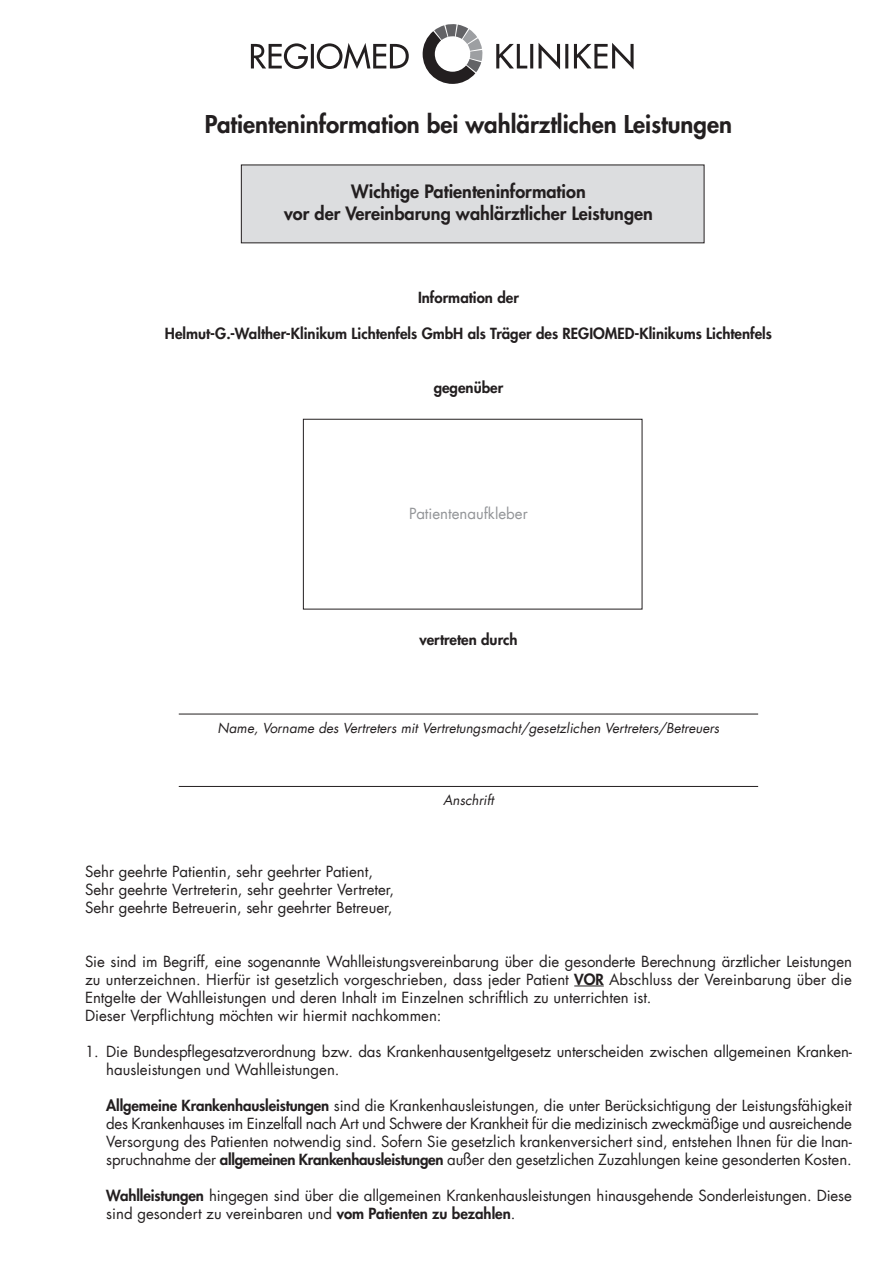
<style>
.page{position:relative;width:893px;height:1263px;background:#fff}
.page>*{position:absolute;margin:0;border:0;box-sizing:border-box;transform-origin:0 0}
.t1{font:800 24px "Futura Com";color:#231f20}
.t2{font:800 18px/21.6px "Futura Com";color:#231f20;text-align:center}
.t3{font:15px/18px "Futura Com";color:#231f20}
.t4{font:800 15px "Futura Com";color:#231f20}
.t5{font:15px "Futura Com";color:#939598}
.t6{font:italic 13.5px "Futura Com";color:#231f20}
.s1{font-weight:800}
</style>
<div class="page">
<div style="left:241px;top:165px;width:463px;height:78px;background:#dcdddf"></div>
<svg style="left:423px;top:24px;width:60px;height:60px"></svg>
<svg style="left:251px;top:43px;width:158px;height:26px"></svg>
<svg style="left:496px;top:43px;width:138px;height:26px"></svg>
<hr style="left:574px;top:985px;width:30px;height:1px;background:#231f20">
<hr style="left:179px;top:786px;width:579px;height:1px;background:#231f20">
<hr style="left:179px;top:714px;width:579px;height:1px;background:#231f20">
<div style="left:303px;top:419px;width:339px;height:190px;border:1px solid #231f20"></div>
<h1 class="t1" style="left:205px;top:106px;width:529px">Patienteninformation bei wahlärztlichen Leistungen</h1>
<p class="t2" style="left:284px;top:180px;width:370px">Wichtige Patienteninformation<br>vor der Vereinbarung wahlärztlicher Leistungen</p>
<p class="t4" style="left:418px;top:286px;width:102px">Information der</p>
<p class="t4" style="left:165px;top:322px;width:609px">Helmut-G.-Walther-Klinikum Lichtenfels GmbH als Träger des REGIOMED-Klinikums Lichtenfels</p>
<p class="t4" style="left:434px;top:376px;width:71px">gegenüber</p>
<p class="t5" style="left:409px;top:503px;width:120px">Patientenaufkleber</p>
<p class="t4" style="left:419px;top:628px;width:100px">vertreten durch</p>
<p class="t6" style="left:218px;top:719px;width:503px">Name, Vorname des Vertreters mit Vertretungsmacht/gesetzlichen Vertreters/Betreuers</p>
<p class="t6" style="left:443px;top:791px;width:52px">Anschrift</p>
<p class="t3" style="left:85px;top:862px;width:310px">Sehr geehrte Patientin, sehr geehrter Patient,<br>Sehr geehrte Vertreterin, sehr geehrter Vertreter,<br>Sehr geehrte Betreuerin, sehr geehrter Betreuer,</p>
<p class="t3" style="left:85px;top:952px;width:768px">Sie sind im Begriff, eine sogenannte Wahlleistungsvereinbarung über die gesonderte Berechnung ärztlicher Leistungen zu unterzeichnen. Hierfür ist gesetzlich vorgeschrieben, dass jeder Patient <span class="s1">VOR</span> Abschluss der Vereinbarung über die Entgelte der Wahlleistungen und deren Inhalt im Einzelnen schriftlich zu unterrichten ist.<br>Dieser Verpflichtung möchten wir hiermit nachkommen:</p>
<p class="t3" style="left:106px;top:1042px;width:747px;text-indent:-21px">1. Die Bundespflegesatzverordnung bzw. das Krankenhausentgeltgesetz unterscheiden zwischen allgemeinen Kranken&shy;hausleistungen und Wahlleistungen.</p>
<p class="t3" style="left:106px;top:1096px;width:747px;text-align:justify"><span class="s1">Allgemeine Krankenhausleistungen</span> sind die Krankenhausleistungen, die unter Berücksichtigung der Leistungsfähigkeit des Krankenhauses im Einzelfall nach Art und Schwere der Krankheit für die medizinisch zweckmäßige und ausreichende Versorgung des Patienten notwendig sind. Sofern Sie gesetzlich krankenversichert sind, entstehen Ihnen für die Inan&shy;spruchnahme der <span class="s1">allgemeinen Krankenhausleistungen</span> außer den gesetzlichen Zuzahlungen keine gesonderten Kosten.</p>
<p class="t3" style="left:106px;top:1186px;width:747px"><span class="s1">Wahlleistungen</span> hingegen sind über die allgemeinen Krankenhausleistungen hinausgehende Sonderleistungen. Diese sind gesondert zu vereinbaren und <span class="s1">vom Patienten zu bezahlen</span>.</p>
</div>
